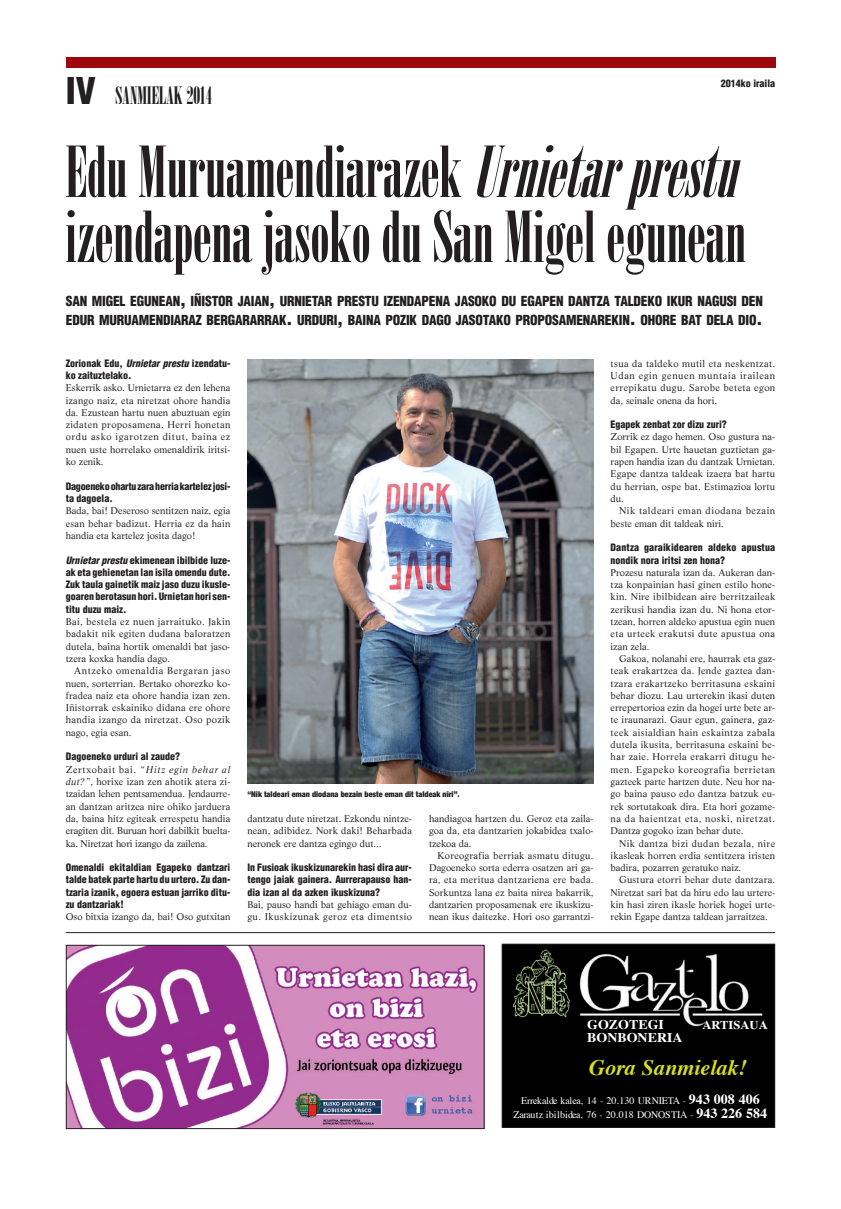
<style>
.page{position:relative;width:841px;height:1209px;background:#fff}
.page>*{position:absolute;margin:0;border:0;box-sizing:border-box;transform-origin:0 0}
.t1{font:70px/65px "Onyx";color:#231f20}
.t2{font:24px "Onyx";color:#231f20}
.t3{font:italic 700 22px "Times";color:#d6df21}
.t4{font:900 condensed 13.5px/19px "Helvetica";letter-spacing:-.015em;color:#231f20}
.t5{font:700 13.3px "Times";color:#fff;scale:1.05 1}
.t6{font:700 12px "Times";color:#fff;scale:1.05 1}
.t7{font:900 condensed 10px/12.3px "Helvetica";color:#231f20;text-align:justify}
.t8{font:10px/14px "Times";letter-spacing:-.01em;color:#fff;text-align:center}
.t9{font:900 condensed 10px/12.3px "Helvetica";letter-spacing:-.02em;color:#231f20}
.t10{font:9.6px/12.3px "Life";letter-spacing:.005em;color:#231f20;text-align:justify}
.t11{font:9.6px/12.3px "Life";letter-spacing:.045em;color:#231f20}
.t12{font:9.6px/12.3px "Life";letter-spacing:.055em;color:#231f20}
.t13{font:900 condensed 8px "Helvetica Neue";color:#231f20}
.s1{font-family:"Helvetica";font-weight:900;font-stretch:condensed;font-size:36px}
.s2{font-style:italic}
.s3{font-size:18px}
.s4{font-weight:700;font-size:14px}
</style>
<div class="page">
<div style="left:66px;top:57px;width:708px;height:10px;background:#9d070d"></div>
<img style="left:247px;top:359px;width:346px;height:424px">
<hr style="left:66px;top:932px;width:708px;height:1px;background:#231f20">
<img style="left:503px;top:945px;width:269px;height:181px">
<div style="left:501px;top:943px;width:273px;height:185px;border:1px solid #231f20"></div>
<img style="left:68px;top:946px;width:414px;height:181px">
<div style="left:66px;top:944px;width:418px;height:185px;border:1px solid #231f20"></div>
<h2 class="t2" style="left:66px;top:83px;width:148px"><span class="s1">IV</span> SANMIELAK 2014</h2>
<p class="t7" style="left:720px;top:78px;width:56px">2014ko iraila</p>
<h1 class="t1" style="left:66px;top:140px;width:687px">Edu Muruamendiarazek <span class="s2">Urnietarprestu </span>izendapena jasoko du San Migel egunean</h1>
<h3 class="t4" style="left:66px;top:293px;width:698px">SAN MIGEL EGUNEAN<span class="s3">,</span> IÑISTOR JAIAN<span class="s3">,</span> URNIETAR PRESTU IZENDAPENA JASOKO DU EGAPEN DANTZA TALDEKO IKUR NAGUSI DEN<br>EDUR MURUAMENDIARAZ BERGARARRAK<span class="s3">.</span> URDURI<span class="s3">,</span> BAINA POZIK DAGO JASOTAKO PROPOSAMENAREKIN<span class="s3">.</span> OHORE BAT DELA DIO<span class="s3">.</span></h3>
<p class="t7" style="left:66px;top:358px;width:166px">Zorionak Edu, <span class="s2">Urnietar prestu</span> izendatu&shy;ko zaituztelako.</p>
<p class="t10" style="left:66px;top:382px;width:166px">Eskerrik asko. Urnietarra ez den lehena izango naiz, eta niretzat ohore handia da. Ezustean hartu nuen abuztuan egin zidaten proposamena. Herri honetan ordu asko igarotzen ditut, baina ez nuen uste horrelako omenaldirik iritsi&shy;ko zenik.</p>
<p class="t9" style="left:66px;top:481px;width:166px">Dagoeneko ohartu zara herria kartelez josi&shy;ta dagoela.</p>
<p class="t10" style="left:66px;top:505px;width:166px">Bada, bai! Deseroso sentitzen naiz, egia esan behar badizut. Herria ez da hain handia eta kartelez josita dago!</p>
<p class="t7" style="left:66px;top:554px;width:166px"><span class="s2">Urnietarprestu</span>ekimenean ibilbide luze&shy;ak eta gehienetan lan isila omendu dute.<br>Zuk taula gainetik maiz jaso duzu ikusle&shy;goaren berotasun hori. Urnietan hori sen&shy;titu duzu maiz.</p>
<p class="t10" style="left:66px;top:616px;width:166px">Bai, bestela ez nuen jarraituko. Jakin badakit nik egiten dudana baloratzen dutela, baina hortik omenaldi bat jaso&shy;tzera koxka handia dago.</p>
<p class="t10" style="left:66px;top:665px;width:166px;text-indent:9px">Antzeko omenaldia Bergaran jaso nuen, sorterrian. Bertako ohorezko ko&shy;fradea naiz eta ohore handia izan zen.<br>Iñistorrak eskainiko didana ere ohore handia izango da niretzat. Oso pozik nago, egia esan.</p>
<p class="t7" style="left:66px;top:751px;width:116px">Dagoeneko urduri al zaude?</p>
<p class="t10" style="left:66px;top:764px;width:166px">Zertxobait bai. <span class="s2">“Hitz egin behar al dut?”</span>, horixe izan zen ahotik atera zi&shy;tzaidan lehen pentsamendua. Jendaurre&shy;an dantzan aritzea nire ohiko jarduera da, baina hitz egiteak errespetu handia eragiten dit. Buruan hori dabilkit buelta&shy;ka. Niretzat hori izango da zailena.</p>
<p class="t7" style="left:66px;top:862px;width:166px">Omenaldi ekitaldian Egapeko dantzari talde batek parte hartu du urtero. Zu dan&shy;tzaria izanik, egoera estuan jarriko ditu&shy;zu dantzariak!</p>
<p class="t10" style="left:66px;top:911px;width:166px">Oso bitxia izango da, bai! Oso gutxitan</p>
<p class="t10" style="left:610px;top:358px;width:166px">tsua da taldeko mutil eta neskentzat.<br>Udan egin genuen muntaia irailean errepikatu dugu. Sarobe beteta egon da, seinale onena da hori.</p>
<p class="t7" style="left:610px;top:419px;width:118px">Egapek zenbat zor dizu zuri?</p>
<p class="t10" style="left:610px;top:432px;width:166px">Zorrik ez dago hemen. Oso gustura na&shy;bil Egapen. Urte hauetan guztietan ga&shy;rapen handia izan du dantzak Urnietan.<br>Egape dantza taldeak izaera bat hartu du herrian, ospe bat. Estimazioa lortu du.</p>
<p class="t12" style="left:610px;top:505px;width:166px;text-indent:9px">Nik taldeari eman diodana bezain beste eman dit taldeak niri.</p>
<p class="t7" style="left:610px;top:542px;width:166px">Dantza garaikidearen aldeko apustua nondik nora iritsi zen hona?</p>
<p class="t10" style="left:610px;top:567px;width:166px">Prozesu naturala izan da. Aukeran dan&shy;tza konpainian hasi ginen estilo hone&shy;kin. Nire ibilbidean aire berritzaileak zerikusi handia izan du. Ni hona etor&shy;tzean, horren aldeko apustua egin nuen eta urteek erakutsi dute apustua ona izan zela.</p>
<p class="t10" style="left:610px;top:653px;width:166px;text-indent:9px">Gakoa, nolanahi ere, haurrak eta gaz&shy;teak erakartzea da. Jende gaztea dan&shy;tzara erakartzeko berritasuna eskaini behar diozu. Lau urterekin ikasi duten errepertorioa ezin da hogei urte bete ar&shy;te iraunarazi. Gaur egun, gainera, gaz&shy;teek aisialdian hain eskaintza zabala dutela ikusita, berritasuna eskaini be&shy;har zaie. Horrela erakarri ditugu he&shy;men. Egapeko koreografia berrietan gazteek parte hartzen dute. Neu hor na&shy;go baina pauso edo dantza batzuk eu&shy;rek sortutakoak dira. Eta hori gozame&shy;na da haientzat eta, noski, niretzat.<br>Dantza gogoko izan behar dute.</p>
<p class="t10" style="left:610px;top:837px;width:166px;text-indent:9px">Nik dantza bizi dudan bezala, nire ikasleak horren erdia sentitzera iristen badira, pozarren geratuko naiz.</p>
<p class="t10" style="left:610px;top:874px;width:166px;text-indent:9px">Gustura etorri behar dute dantzara.<br>Niretzat sari bat da hiru edo lau urtere&shy;kin hasi ziren ikasle horiek hogei urte&shy;rekin Egape dantza taldean jarraitzea.</p>
<p class="t13" style="left:247px;top:791px;width:214px">“Nik taldeari eman diodana bezain beste eman dit taldeak niri”.</p>
<p class="t10" style="left:247px;top:813px;width:166px">dantzatu dute niretzat. Ezkondu nintze&shy;nean, adibidez. Nork daki! Beharbada neronek ere dantza egingo dut...</p>
<p class="t7" style="left:247px;top:862px;width:166px">In Fusioak ikuskizunarekin hasi dira aur&shy;tengo jaiak gainera. Aurrerapauso han&shy;dia izan al da azken ikuskizuna?</p>
<p class="t11" style="left:247px;top:899px;width:166px">Bai, pauso handi bat gehiago eman du&shy;gu. Ikuskizunak geroz eta dimentsio</p>
<p class="t10" style="left:429px;top:813px;width:166px">handiagoa hartzen du. Geroz eta zaila&shy;goa da, eta dantzarien jokabidea txalo&shy;tzekoa da.</p>
<p class="t10" style="left:429px;top:850px;width:166px;text-indent:9px">Koreografia berriak asmatu ditugu.<br>Dagoeneko sorta ederra osatzen ari ga&shy;ra, eta meritua dantzariena ere bada.<br>Sorkuntza lana ez baita nirea bakarrik, dantzarien proposamenak ere ikuskizu&shy;nean ikus daitezke. Hori oso garrantzi-</p>
<h3 class="t5" style="left:587px;top:1019px;width:75px">GOZOTEGI</h3>
<p class="t6" style="left:702px;top:1020px;width:64px">ARTISAUA</p>
<h3 class="t5" style="left:587px;top:1031px;width:92px">BONBONERIA</h3>
<h3 class="t3" style="left:588px;top:1058px;width:159px">Gora Sanmielak!</h3>
<p class="t8" style="left:513px;top:1094px;width:255px">Errekalde kalea, 14 - 20.130 URNIETA - <span class="s4">943 008 406<br></span>Zarautz ibilbidea, 76 - 20.018 DONOSTIA - <span class="s4">943 226 584</span></p>
</div>
